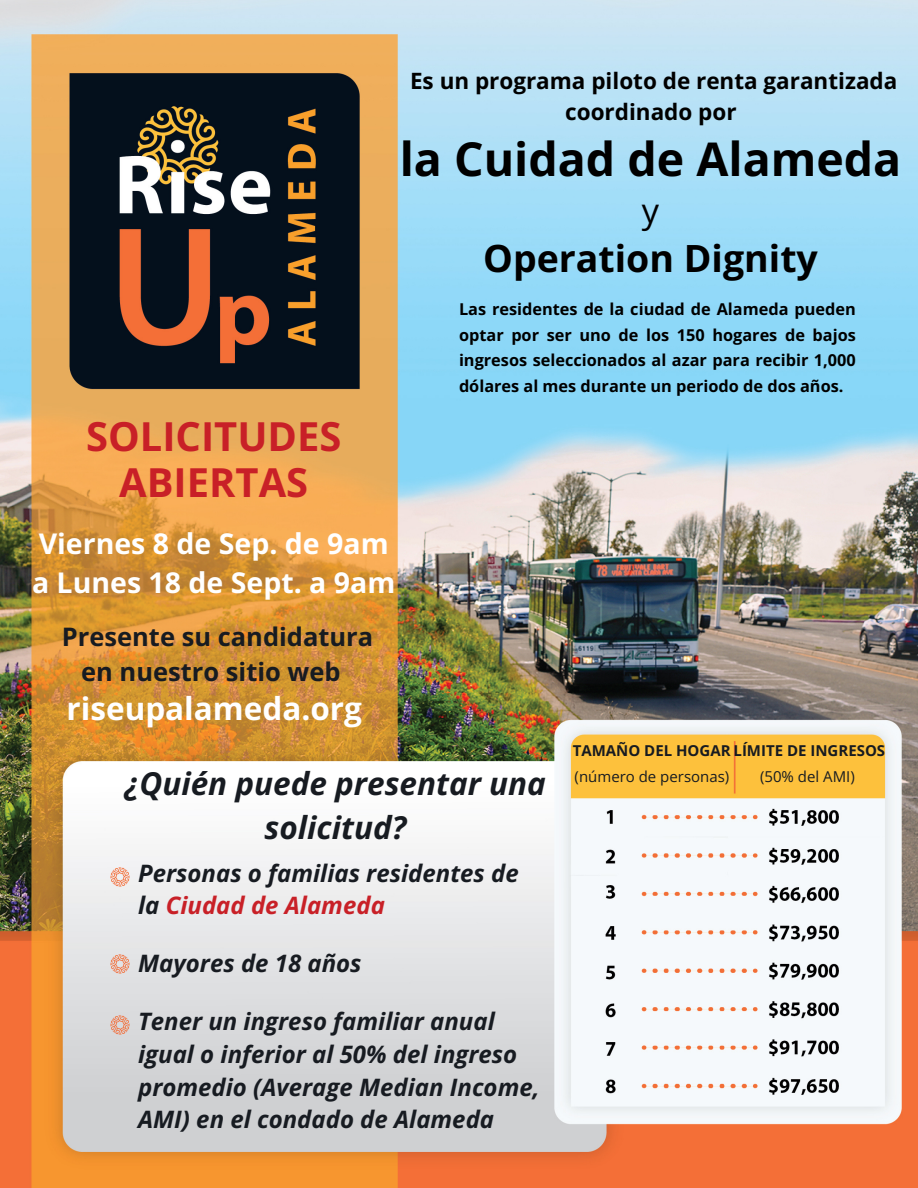
<style>
.page{position:relative;width:918px;height:1188px;background:#fff}
.page>*{position:absolute;margin:0;border:0;box-sizing:border-box;transform-origin:0 0}
.t1{font:700 46.5px "Open Sans";color:#000}
.t2{font:700 39.9px/46.2px "Open Sans";color:#c82027;text-align:center}
.t3{font:700 37.5px "Open Sans";color:#000}
.t4{font:34.5px "Open Sans";color:#000}
.t5{font:italic 700 31.5px/43.8px "Open Sans";color:#171b21;text-align:center}
.t6{font:700 31.5px "Open Sans";color:#fff}
.t7{font:700 28.5px/39.3px "Open Sans";color:#fff}
.t8{font:700 25.5px/34.8px "Open Sans";color:#171b21;text-align:center}
.t9{font:italic 700 24px/32.7px "Open Sans";color:#171b21}
.t10{font:700 22.5px/31.5px "Open Sans";color:#000;text-align:center}
.t11{font:700 16.35px/25.8px "Open Sans";color:#000;text-align:justify}
.t12{font:700 15px "Open Sans";color:#171b21}
.t13{font:15px "Open Sans";color:#171b21}
.s1{color:#c82027}
</style>
<div class="page">
<img style="left:0;top:0;width:918px;height:1188px">
<img style="left:110px;top:867px;width:20px;height:19px">
<img style="left:110px;top:954px;width:20px;height:19px">
<img style="left:110px;top:1015px;width:20px;height:19px">
<p class="t2" style="left:86px;top:412px;width:257px">SOLICITUDES<br>ABIERTAS</p>
<p class="t7" style="left:32px;top:523px;width:365px">Viernes 8 de Sep. de 9am a Lunes 18 de Sept. a 9am</p>
<p class="t8" style="left:62px;top:619px;width:313px">Presente su candidatura en nuestro sitio web</p>
<p class="t6" style="left:67px;top:687px;width:297px">riseupalameda.org</p>
<p class="t10" style="left:410px;top:64px;width:489px">Es un programa piloto de renta garantizada coordinado por</p>
<p class="t1" style="left:400px;top:127px;width:503px">la Cuidad de Alameda</p>
<p class="t4" style="left:642px;top:186px;width:19px">y</p>
<p class="t3" style="left:483px;top:232px;width:336px">Operation Dignity</p>
<p class="t11" style="left:459px;top:295px;width:398px">Las residentes de la ciudad de Alameda pueden optar por ser uno de los 150 hogares de bajos ingresos seleccionados al azar para recibir 1,000 dólares al mes durante un periodo de dos años.</p>
<p class="t5" style="left:125px;top:761px;width:423px">¿Quién puede presentar una solicitud?</p>
<p class="t9" style="left:138px;top:856px;width:382px">Personas o familias residentes de la <span class="s1">Ciudad de Alameda</span></p>
<p class="t9" style="left:138px;top:947px;width:225px">Mayores de 18 años</p>
<p class="t9" style="left:138px;top:1005px;width:403px">Tener un ingreso familiar anual igual o inferior al 50% del ingreso promedio (Average Median Income,<br>AMI) en el condado de Alameda</p>
<p class="t12" style="left:573px;top:740px;width:314px">TAMAÑO DEL HOGAR LÍMITE DE INGRESOS</p>
<p class="t13" style="left:575px;top:766px;width:156px">(número de personas)</p>
<p class="t13" style="left:760px;top:766px;width:96px">(50% del AMI)</p>
</div>
